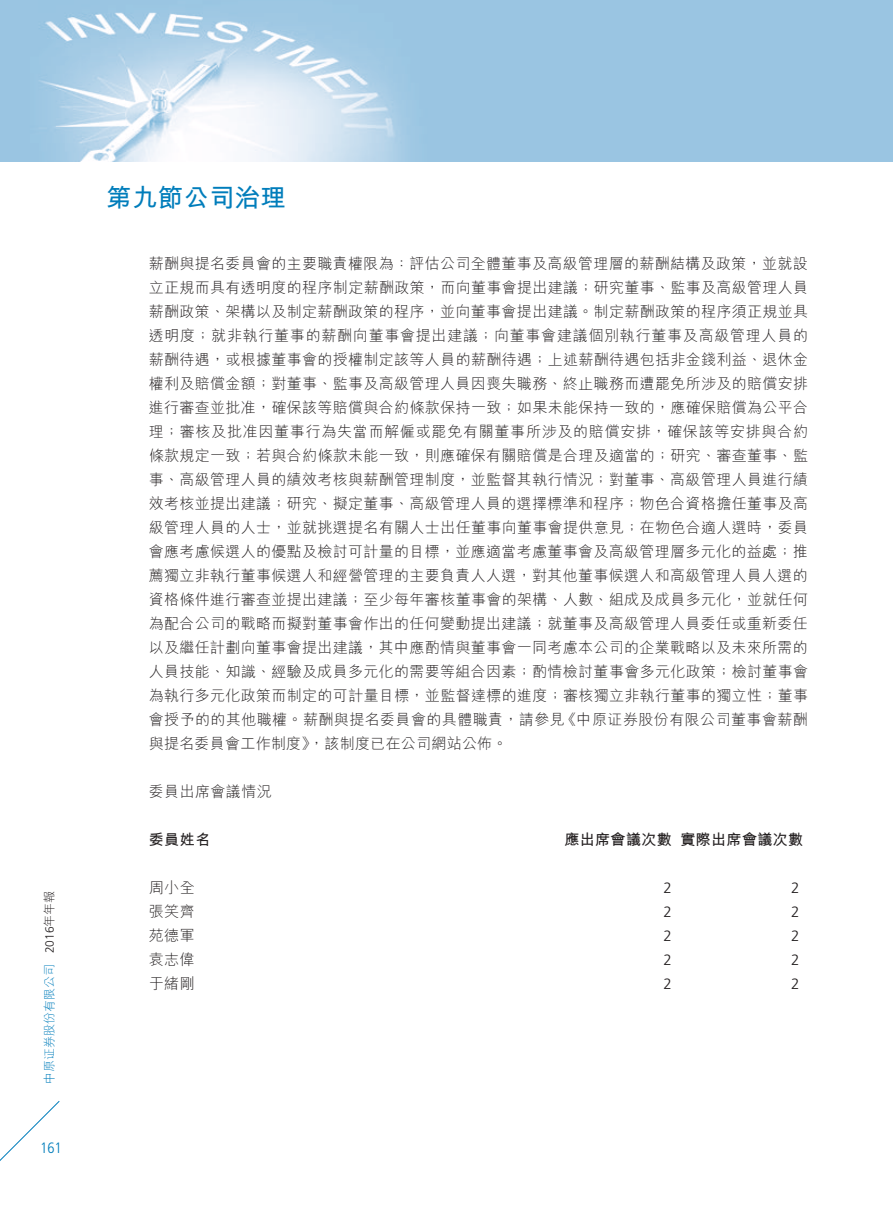
<style>
.page{position:relative;width:893px;height:1212px;background:#fff}
.page>*{position:absolute;margin:0;border:0;box-sizing:border-box;transform-origin:0 0}
.t1{font:700 25.5px "M Hei HK";letter-spacing:.01em;color:#007dbb}
.t2{font:300 15px/24px "M Hei HK";letter-spacing:.03em;color:#231f20;text-align:justify}
.t3{font:700 15px "M Hei HK";letter-spacing:.03em;color:#231f20}
.t4{font:300 15px "Frutiger LT Std";color:#231f20}
.t5{font:300 condensed 15px "Frutiger LT Std";color:#007dbb}
.t6{font:300 12px "M Hei HK";letter-spacing:.005em;color:#007dbb}
.s1{font-family:"M Hei HKS"}
.s2{font-family:"Frutiger LT Std";color:#231f20}
.s3{color:#231f20}
</style>
<div class="page">
<img style="left:0;top:0;width:893px;height:162px">
<svg style="left:0;top:1101px;width:60px;height:60px"></svg>
<p class="t6" style="left:41px;top:1084px;width:195px;rotate:-90deg">中原<span class="s1">證</span>券股份有限公司 <span class="s2">2016</span><span class="s3">年年報</span></p>
<p class="t5" style="left:40px;top:1139px;width:23px">161</p>
<h1 class="t1" style="left:106px;top:179px;width:181px">第九節公司治理</h1>
<p class="t2" style="left:149px;top:250px;width:661px">薪酬與提名委員會的主要職責權限為：評估公司全體董事及高級管理層的薪酬結構及政策，並就設立正規而具有透明度的程序制定薪酬政策，而向董事會提出建議；研究董事、監事及高級管理人員薪酬政策、架構以及制定薪酬政策的程序，並向董事會提出建議。制定薪酬政策的程序須正規並具透明度；就非執行董事的薪酬向董事會提出建議；向董事會建議個別執行董事及高級管理人員的薪酬待遇，或根據董事會的授權制定該等人員的薪酬待遇；上述薪酬待遇包括非金錢利益、退休金權利及賠償金額；對董事、監事及高級管理人員因喪失職務、終止職務而遭罷免所涉及的賠償安排進行審查並批准，確保該等賠償與合約條款保持一致；如果未能保持一致的，應確保賠償為公平合理；審核及批准因董事行為失當而解僱或罷免有關董事所涉及的賠償安排，確保該等安排與合約條款規定一致；若與合約條款未能一致，則應確保有關賠償是合理及適當的；研究、審查董事、監事、高級管理人員的績效考核與薪酬管理制度，並監督其執行情況；對董事、高級管理人員進行績效考核並提出建議；研究、擬定董事、高級管理人員的選擇標準和程序；物色合資格擔任董事及高級管理人員的人士，並就挑選提名有關人士出任董事向董事會提供意見；在物色合適人選時，委員會應考慮候選人的優點及檢討可計量的目標，並應適當考慮董事會及高級管理層多元化的益處；推薦獨立非執行董事候選人和經營管理的主要負責人人選，對其他董事候選人和高級管理人員人選的資格條件進行審查並提出建議；至少每年審核董事會的架構、人數、組成及成員多元化，並就任何為配合公司的戰略而擬對董事會作出的任何變動提出建議；就董事及高級管理人員委任或重新委任以及繼任計劃向董事會提出建議，其中應酌情與董事會一同考慮本公司的企業戰略以及未來所需的人員技能、知識、經驗及成員多元化的需要等組合因素；酌情檢討董事會多元化政策；檢討董事會為執行多元化政策而制定的可計量目標，並監督達標的進度；審核獨立非執行董事的獨立性；董事會授予的的其他職權。薪酬與提名委員會的具體職責，請參見《中原<span class="s1">證</span>券股份有限公司董事會薪酬與提名委員會工作制度》，該制度已在公司網站公佈。</p>
<p class="t2" style="left:149px;top:778px;width:124px">委員出席會議情況</p>
<p class="t3" style="left:149px;top:829px;width:63px">委員姓名</p>
<p class="t3" style="left:564px;top:829px;width:240px">應出席會議次數實際出席會議次數</p>
<p class="t2" style="left:149px;top:875px;width:47px">周小全</p>
<p class="t4" style="left:663px;top:879px;width:10px">2</p>
<p class="t4" style="left:791px;top:879px;width:10px">2</p>
<p class="t2" style="left:149px;top:899px;width:47px">張笑齊</p>
<p class="t4" style="left:663px;top:903px;width:10px">2</p>
<p class="t4" style="left:791px;top:903px;width:10px">2</p>
<p class="t2" style="left:149px;top:923px;width:47px">苑德軍</p>
<p class="t4" style="left:663px;top:927px;width:10px">2</p>
<p class="t4" style="left:791px;top:927px;width:10px">2</p>
<p class="t2" style="left:149px;top:947px;width:47px">袁志偉</p>
<p class="t4" style="left:663px;top:951px;width:10px">2</p>
<p class="t4" style="left:791px;top:951px;width:10px">2</p>
<p class="t2" style="left:149px;top:971px;width:47px">于緒剛</p>
<p class="t4" style="left:663px;top:975px;width:10px">2</p>
<p class="t4" style="left:791px;top:975px;width:10px">2</p>
</div>
